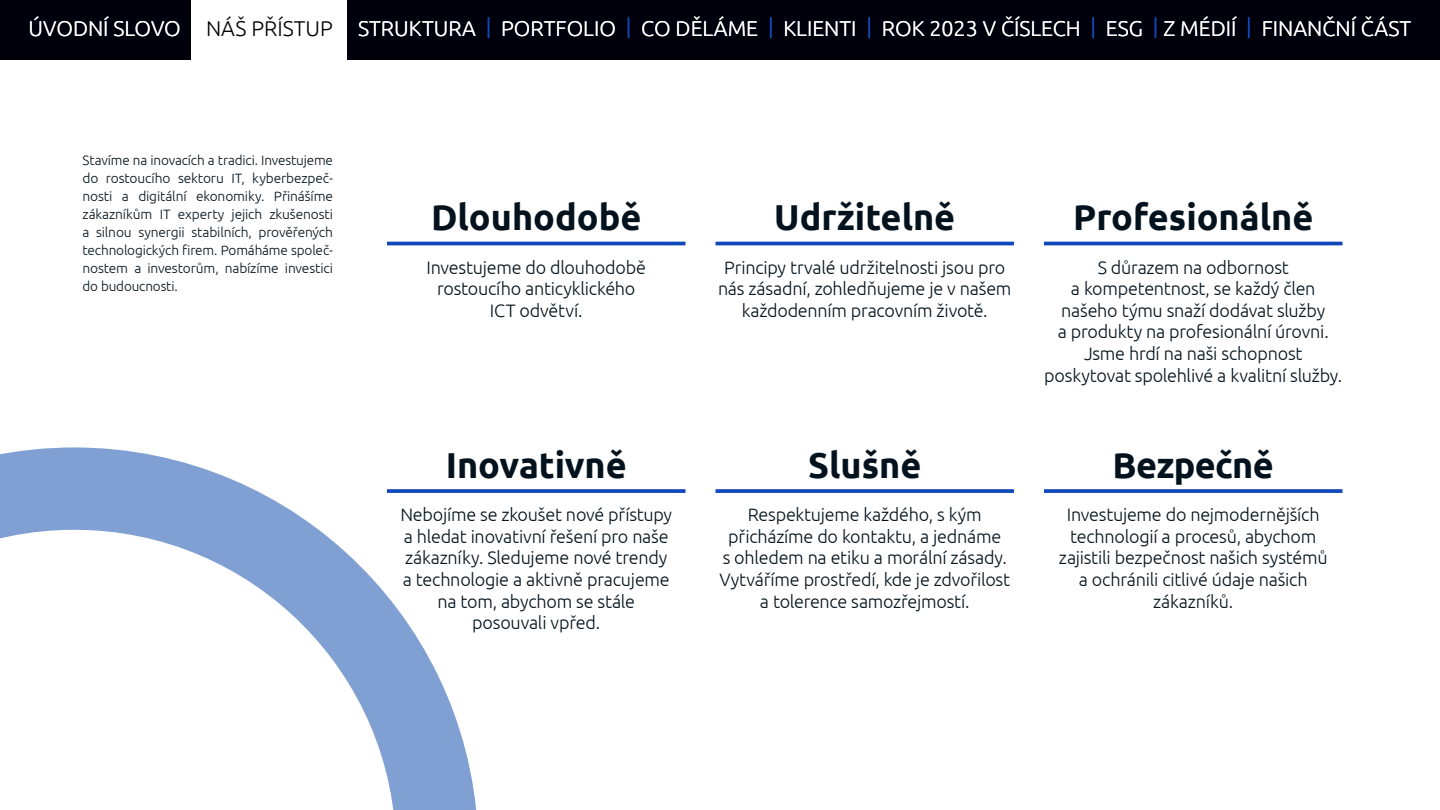
<style>
.page{position:relative;width:1440px;height:810px;background:#fff}
.page>*{position:absolute;margin:0;border:0;box-sizing:border-box;transform-origin:0 0}
.t1{font:700 36px "Ubuntu";color:#03121c}
.t2{font:700 36px "Ubuntu";letter-spacing:-.02em;color:#03121c}
.t3{font:300 21.45px "Ubuntu";color:#fff}
.t4{font:300 18px/21.6px "Ubuntu";letter-spacing:-.015em;color:#03121c;text-align:center}
.t5{font:300 13.5px/18px "Ubuntu";letter-spacing:-.01em;color:#03121c;text-align:justify}
.s1{color:#000}
.s2{color:#1249b9}
</style>
<div class="page">
<div style="left:0;top:0;width:1440px;height:60px;background:#00000d"></div>
<hr style="left:387px;top:242px;width:299px;height:3px;background:#1249b9">
<svg style="left:478px;top:489px;width:208px;height:4px"></svg>
<hr style="left:1044px;top:242px;width:298px;height:3px;background:#1249b9">
<svg style="left:1044px;top:489px;width:298px;height:4px"></svg>
<hr style="left:716px;top:242px;width:298px;height:3px;background:#1249b9">
<svg style="left:716px;top:489px;width:298px;height:4px"></svg>
<svg style="left:0;top:447px;width:478px;height:363px"></svg>
<div style="left:191px;top:0;width:155px;height:76px;background:#fff"></div>
<p class="t3" style="left:29px;top:15px;width:1384px">ÚVODNÍ SLOVO | <span class="s1">NÁŠ PŘÍSTUP</span> | STRUKTURA <span class="s2">|</span> PORTFOLIO <span class="s2">|</span> CO DĚLÁME <span class="s2">|</span> KLIENTI <span class="s2">|</span> ROK 2023 V ČÍSLECH <span class="s2">|</span> ESG <span class="s2">|</span> Z MÉDIÍ <span class="s2">|</span> FINANČNÍ ČÁST</p>
<p class="t5" style="left:82px;top:151px;width:252px">Stavíme na inovacích a tradici. Investujeme do rostoucího sektoru IT, kyberbezpeč&shy;nosti a digitální ekonomiky. Přinášíme zákazníkům IT experty jejich zkušenosti a silnou synergii stabilních, prověřených technologických firem. Pomáháme společ&shy;nostem a investorům, nabízíme investici do budoucnosti.</p>
<h1 class="t1" style="left:431px;top:196px;width:212px">Dlouhodobě</h1>
<p class="t4" style="left:427px;top:256px;width:221px">Investujeme do dlouhodobě rostoucího anticyklického<br>ICT odvětví.</p>
<h1 class="t1" style="left:446px;top:443px;width:183px">Inovativně</h1>
<p class="t4" style="left:400px;top:503px;width:273px">Nebojíme se zkoušet nové přístupy a hledat inovativní řešení pro naše zákazníky. Sledujeme nové trendy a technologie a aktivně pracujeme na tom, abychom se stále posouvali vpřed.</p>
<h1 class="t1" style="left:774px;top:196px;width:183px">Udržitelně</h1>
<p class="t4" style="left:718px;top:256px;width:295px">Principy trvalé udržitelnosti jsou pro nás zásadní, zohledňujeme je v našem každodenním pracovním životě.</p>
<h1 class="t1" style="left:808px;top:443px;width:115px">Slušně</h1>
<p class="t4" style="left:719px;top:503px;width:292px">Respektujeme každého, s kým přicházíme do kontaktu, a jednáme<br>s ohledem na etiku a morální zásady.<br>Vytváříme prostředí, kde je zdvořilost a tolerence samozřejmostí.</p>
<h1 class="t1" style="left:1073px;top:196px;width:242px">Profesionálně</h1>
<p class="t4" style="left:1044px;top:256px;width:299px">S důrazem na odbornost<br>a kompetentnost, se každý člen našeho týmu snaží dodávat služby<br>a produkty na profesionální úrovni.<br>Jsme hrdí na naši schopnost poskytovat spolehlivé a kvalitní služby.</p>
<h1 class="t2" style="left:1113px;top:443px;width:163px">Bezpečně</h1>
<p class="t4" style="left:1059px;top:503px;width:270px">Investujeme do nejmodernějších technologií a procesů, abychom zajistili bezpečnost našich systémů a ochránili citlivé údaje našich zákazníků.</p>
</div>
